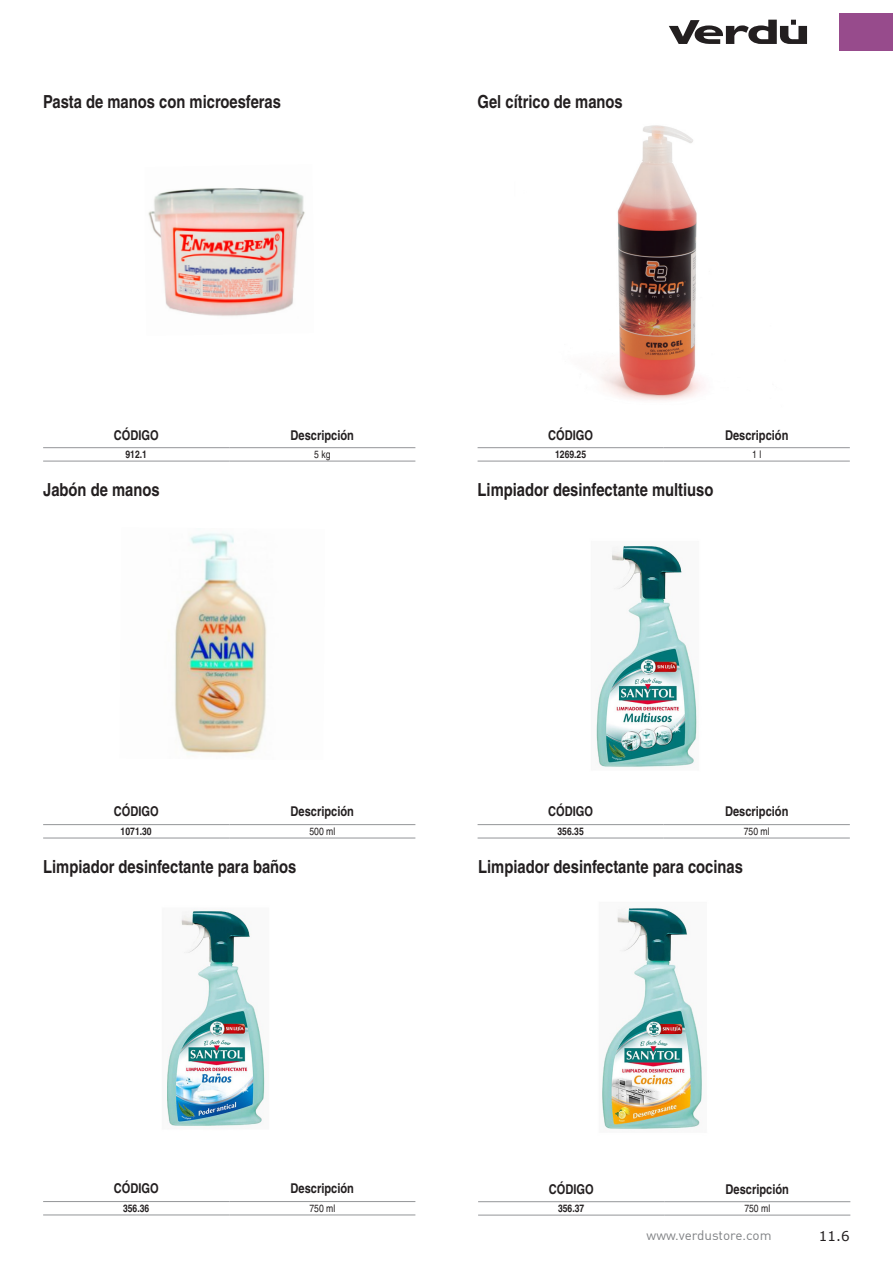
<style>
.page{position:relative;width:893px;height:1263px;background:#fff}
.page>*{position:absolute;margin:0;border:0;box-sizing:border-box;transform-origin:0 0}
.t1{font:700 condensed 18px "Helvetica";color:#231f20}
.t2{font:700 condensed 13.5px "Helvetica";color:#231f20}
.t3{font:13.5px "DIN";color:#808285}
.t4{font:13.5px "Verdana";color:#231f20}
.t5{font:700 condensed 10.5px "Helvetica";color:#231f20}
.t6{font:condensed 10.5px "Helvetica";color:#231f20}
</style>
<div class="page">
<svg style="left:669px;top:20px;width:138px;height:24px"></svg>
<div style="left:839px;top:13px;width:54px;height:38px;background:#974b8c"></div>
<img style="left:600px;top:125px;width:104px;height:275px">
<img style="left:602px;top:908px;width:100px;height:221px">
<hr style="left:43px;top:824px;width:186px;height:1px;background:#939598">
<hr style="left:229px;top:824px;width:186px;height:1px;background:#939598">
<hr style="left:43px;top:838px;width:186px;height:1px;background:#939598">
<hr style="left:229px;top:838px;width:186px;height:1px;background:#939598">
<img style="left:167px;top:908px;width:98px;height:218px">
<img style="left:174px;top:533px;width:93px;height:221px">
<img style="left:596px;top:545px;width:101px;height:223px">
<hr style="left:478px;top:447px;width:186px;height:1px;background:#939598">
<hr style="left:664px;top:447px;width:186px;height:1px;background:#939598">
<hr style="left:478px;top:461px;width:186px;height:1px;background:#939598">
<hr style="left:664px;top:461px;width:186px;height:1px;background:#939598">
<hr style="left:43px;top:447px;width:186px;height:1px;background:#939598">
<hr style="left:229px;top:447px;width:186px;height:1px;background:#939598">
<hr style="left:43px;top:461px;width:186px;height:1px;background:#939598">
<hr style="left:229px;top:461px;width:186px;height:1px;background:#939598">
<img style="left:148px;top:188px;width:157px;height:128px">
<hr style="left:478px;top:1201px;width:186px;height:1px;background:#939598">
<hr style="left:664px;top:1201px;width:186px;height:1px;background:#939598">
<hr style="left:478px;top:1215px;width:186px;height:1px;background:#939598">
<hr style="left:664px;top:1215px;width:186px;height:1px;background:#939598">
<hr style="left:43px;top:1201px;width:186px;height:1px;background:#939598">
<hr style="left:229px;top:1201px;width:186px;height:1px;background:#939598">
<hr style="left:43px;top:1214px;width:186px;height:1px;background:#939598">
<hr style="left:229px;top:1214px;width:186px;height:1px;background:#939598">
<hr style="left:478px;top:824px;width:186px;height:1px;background:#939598">
<hr style="left:664px;top:824px;width:186px;height:1px;background:#939598">
<hr style="left:478px;top:838px;width:186px;height:1px;background:#939598">
<hr style="left:664px;top:838px;width:186px;height:1px;background:#939598">
<p class="t1" style="left:43px;top:91px;width:239px">Pasta de manos con microesferas</p>
<p class="t1" style="left:478px;top:91px;width:147px">Gel cítrico de manos</p>
<p class="t2" style="left:114px;top:426px;width:46px">CÓDIGO</p>
<p class="t2" style="left:291px;top:426px;width:65px">Descripción</p>
<p class="t5" style="left:125px;top:448px;width:23px">912.1</p>
<p class="t6" style="left:314px;top:449px;width:18px">5 kg</p>
<p class="t2" style="left:548px;top:426px;width:46px">CÓDIGO</p>
<p class="t2" style="left:725px;top:426px;width:65px">Descripción</p>
<p class="t5" style="left:555px;top:448px;width:33px">1269.25</p>
<p class="t6" style="left:752px;top:449px;width:11px">1 l</p>
<p class="t1" style="left:43px;top:478px;width:118px">Jabón de manos</p>
<p class="t1" style="left:478px;top:478px;width:237px">Limpiador desinfectante multiuso</p>
<p class="t2" style="left:114px;top:803px;width:46px">CÓDIGO</p>
<p class="t2" style="left:291px;top:803px;width:65px">Descripción</p>
<p class="t5" style="left:121px;top:825px;width:33px">1071.30</p>
<p class="t6" style="left:309px;top:826px;width:27px">500 ml</p>
<p class="t2" style="left:548px;top:803px;width:46px">CÓDIGO</p>
<p class="t2" style="left:725px;top:803px;width:65px">Descripción</p>
<p class="t5" style="left:557px;top:825px;width:28px">356.35</p>
<p class="t6" style="left:744px;top:826px;width:27px">750 ml</p>
<p class="t1" style="left:43px;top:855px;width:255px">Limpiador desinfectante para baños</p>
<p class="t1" style="left:478px;top:855px;width:266px">Limpiador desinfectante para cocinas</p>
<p class="t2" style="left:114px;top:1180px;width:46px">CÓDIGO</p>
<p class="t2" style="left:291px;top:1180px;width:65px">Descripción</p>
<p class="t5" style="left:123px;top:1202px;width:28px">356.36</p>
<p class="t6" style="left:309px;top:1202px;width:27px">750 ml</p>
<p class="t2" style="left:549px;top:1180px;width:46px">CÓDIGO</p>
<p class="t2" style="left:726px;top:1180px;width:65px">Descripción</p>
<p class="t5" style="left:558px;top:1202px;width:28px">356.37</p>
<p class="t6" style="left:744px;top:1203px;width:27px">750 ml</p>
<p class="t3" style="left:647px;top:1226px;width:127px">www.verdustore.com</p>
<p class="t4" style="left:819px;top:1227px;width:32px">11.6</p>
</div>
